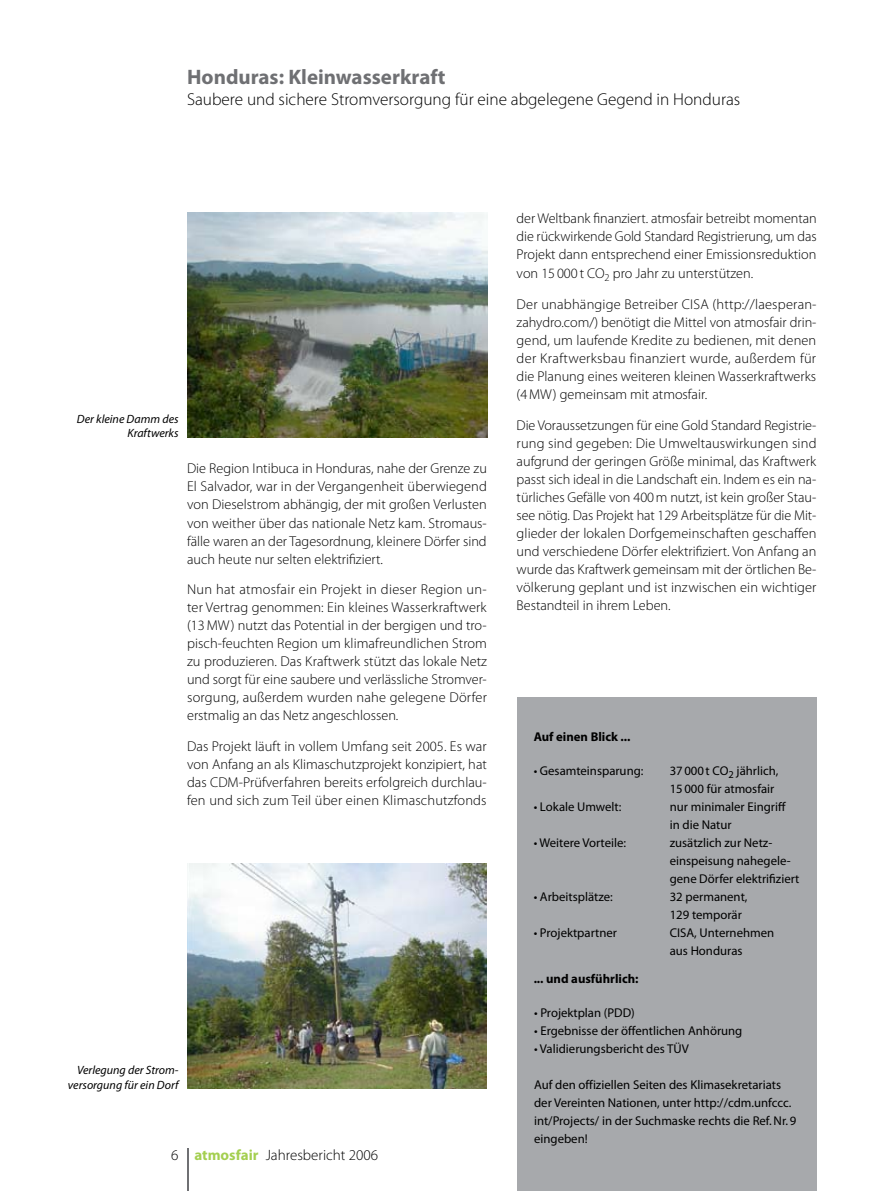
<style>
.page{position:relative;width:893px;height:1191px;background:#fff}
.page>*{position:absolute;margin:0;border:0;box-sizing:border-box;transform-origin:0 0}
.t1{font:700 21px "Myriad Pro";color:#6f7073}
.t2{font:300 17.25px "Myriad Pro";color:#000}
.t3{font:300 15px "Myriad Pro";color:#000}
.t4{font:300 14.25px/18px "Myriad Pro";color:#000;text-align:justify}
.t5{font:12.75px/18px "Myriad Pro";color:#000}
.t6{font:700 12.75px "Myriad Pro";color:#000}
.t7{font:italic 12px/14.4px "Myriad Pro";color:#000;text-align:right}
.s1{font-weight:700;color:#a4cf50}
</style>
<div class="page">
<div style="left:517px;top:697px;width:299px;height:494px;background:#a7a9ac"></div>
<hr style="left:187px;top:1148px;width:1px;height:43px;background:#6f7073">
<img style="left:187px;top:863px;width:300px;height:226px">
<img style="left:187px;top:213px;width:300px;height:224px">
<h1 class="t1" style="left:187px;top:65px;width:260px">Honduras: Kleinwasserkraft</h1>
<p class="t2" style="left:187px;top:89px;width:555px">Saubere und sichere Stromversorgung für eine abgelegene Gegend in Honduras</p>
<p class="t7" style="left:77px;top:412px;width:103px">Der kleine Damm des<br>Kraftwerks</p>
<p class="t4" style="left:187px;top:460px;width:301px">Die Region Intibuca in Honduras, nahe der Grenze zu El Salvador, war in der Vergangenheit überwiegend von Dieselstrom abhängig, der mit großen Verlusten von weither über das nationale Netz kam. Stromaus&shy;fälle waren an der Tagesordnung, kleinere Dörfer sind auch heute nur selten elektrifiziert.</p>
<p class="t4" style="left:187px;top:581px;width:301px">Nun hat atmosfair ein Projekt in dieser Region un&shy;ter Vertrag genommen: Ein kleines Wasserkraftwerk (13 MW) nutzt das Potential in der bergigen und tro&shy;pisch-feuchten Region um klimafreundlichen Strom zu produzieren. Das Kraftwerk stützt das lokale Netz und sorgt für eine saubere und verlässliche Stromver&shy;sorgung, außerdem wurden nahe gelegene Dörfer erstmalig an das Netz angeschlossen.</p>
<p class="t4" style="left:187px;top:737px;width:301px">Das Projekt läuft in vollem Umfang seit 2005. Es war von Anfang an als Klimaschutzprojekt konzipiert, hat das CDM-Prüfverfahren bereits erfolgreich durchlau&shy;fen und sich zum Teil über einen Klimaschutzfonds</p>
<p class="t4" style="left:517px;top:210px;width:301px">der Weltbank finanziert. atmosfair betreibt momentan die rückwirkende Gold Standard Registrierung, um das Projekt dann entsprechend einer Emissionsreduktion von 15 000 t CO<sub>2</sub> pro Jahr zu unterstützen.</p>
<p class="t4" style="left:517px;top:295px;width:301px">Der unabhängige Betreiber CISA (http://laesperan&shy;zahydro.com/) benötigt die Mittel von atmosfair drin&shy;gend, um laufende Kredite zu bedienen, mit denen der Kraftwerksbau finanziert wurde, außerdem für die Planung eines weiteren kleinen Wasserkraftwerks (4 MW) gemeinsam mit atmosfair.</p>
<p class="t4" style="left:517px;top:416px;width:301px">Die Voraussetzungen für eine Gold Standard Registrie&shy;rung sind gegeben: Die Umweltauswirkungen sind auf-grund der geringen Größe minimal, das Kraftwerk passt sich ideal in die Landschaft ein. Indem es ein na&shy;türliches Gefälle von 400m nutzt, ist kein großer Stau&shy;see nötig. Das Projekt hat 129 Arbeitsplätze für die Mit&shy;glieder der lokalen Dorfgemeinschaften geschaffen und verschiedene Dörfer elektrifiziert. Von Anfang an wurde das Kraftwerk gemeinsam mit der örtlichen Be&shy;völkerung geplant und ist inzwischen ein wichtiger Bestandteil in ihrem Leben.</p>
<p class="t6" style="left:534px;top:729px;width:98px">Auf einen Blick ...</p>
<p class="t5" style="left:534px;top:762px;width:111px">• Gesamteinsparung:</p>
<p class="t5" style="left:534px;top:798px;width:89px">• Lokale Umwelt:</p>
<p class="t5" style="left:534px;top:834px;width:94px">• Weitere Vorteile:</p>
<p class="t5" style="left:534px;top:888px;width:81px">• Arbeitsplätze:</p>
<p class="t5" style="left:534px;top:924px;width:85px">• Projektpartner</p>
<p class="t5" style="left:670px;top:762px;width:131px">37000t CO<sub>2</sub> jährlich,<br>15000 für atmosfair<br>nur minimaler Eingriff<br>in die Natur<br>zusätzlich zur Netz&shy;einspeisung nahegele&shy;gene Dörfer elektrifiziert<br>32 permanent,<br>129 temporär<br>CISA, Unternehmen<br>aus Honduras</p>
<p class="t7" style="left:68px;top:1063px;width:112px">Verlegung der Strom&shy;versorgung für ein Dorf</p>
<p class="t3" style="left:194px;top:1146px;width:185px"><span class="s1">atmosfair</span> Jahresbericht 2006</p>
<p class="t6" style="left:534px;top:971px;width:106px">... und ausführlich:</p>
<p class="t5" style="left:534px;top:1003px;width:102px">• Projektplan (PDD)</p>
<p class="t5" style="left:534px;top:1021px;width:210px">• Ergebnisse der öffentlichen Anhörung</p>
<p class="t5" style="left:534px;top:1039px;width:156px">• Validierungsbericht des TÜV</p>
<p class="t5" style="left:534px;top:1075px;width:264px">Auf den offiziellen Seiten des Klimasekretariats der Vereinten Nationen, unter http://cdm.unfccc. int/Projects/ in der Suchmaske rechts die Ref.Nr.9 eingeben!</p>
</div>
